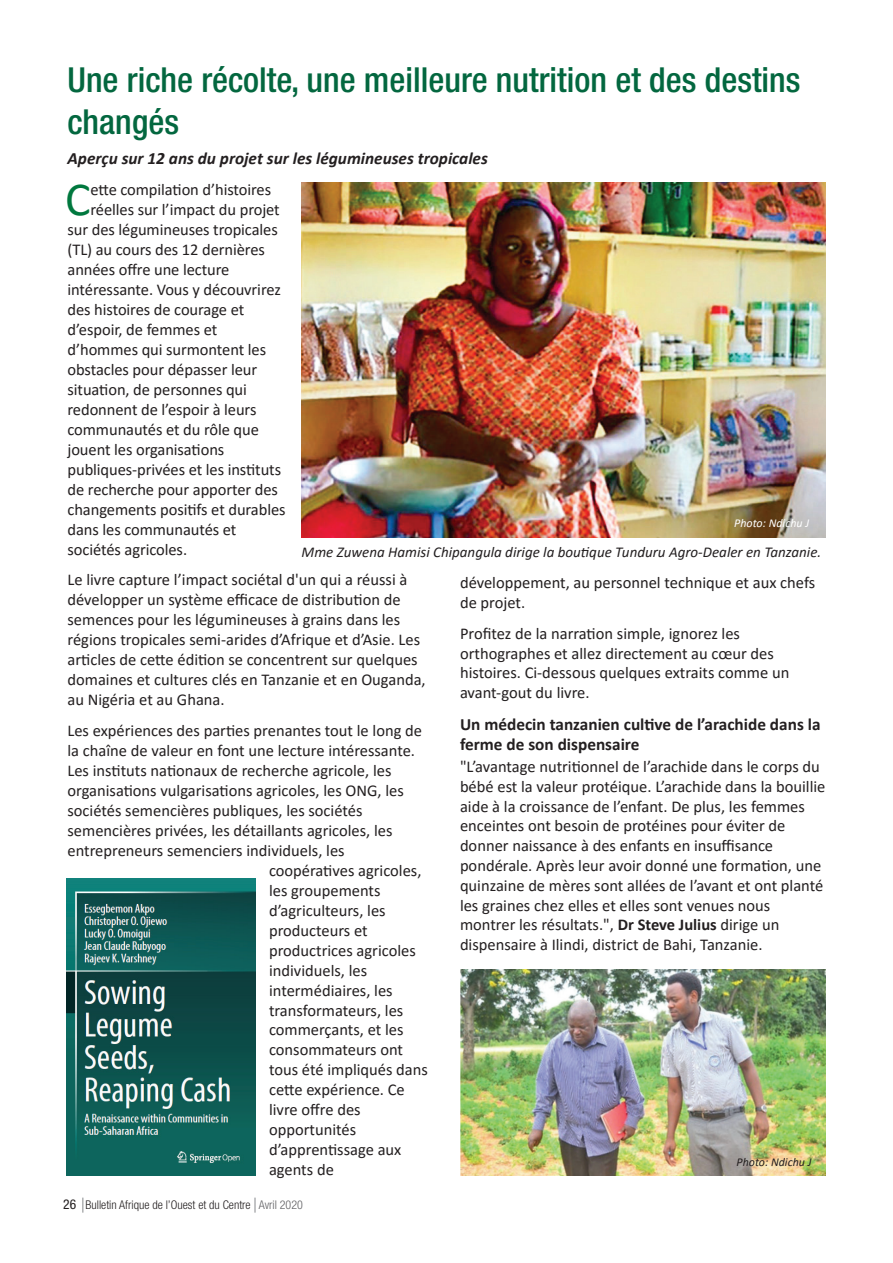
<style>
.page{position:relative;width:893px;height:1263px;background:#fff}
.page>*{position:absolute;margin:0;border:0;box-sizing:border-box;transform-origin:0 0}
.t1{font:47.7px "Calibri";color:#00783e}
.t2{font:500 condensed 34.5px/41.4px "Helvetica Neue LT Std";color:#03673f}
.t3{font:700 17.25px/20.7px "Calibri";color:#231f20}
.t4{font:italic 700 17.25px "Calibri";color:#231f20}
.t5{font:16.5px/19.8px "Calibri";color:#231f20}
.t6{font:italic 15px "Calibri";color:#231f20}
.t7{font:300 condensed 12px "Helvetica Neue LT Std";color:#231f20}
.t8{font:italic 12px "Calibri";color:#fff}
.t9{font:italic 12px "Calibri";color:#231f20}
.s1{font-weight:700}
.s2{font-weight:400;font-size:13.5px}
.s3{color:#5f5f62}
</style>
<div class="page">
<svg style="left:82px;top:1197px;width:1px;height:15px"></svg>
<svg style="left:255px;top:1197px;width:1px;height:15px"></svg>
<img style="left:302px;top:182px;width:524px;height:355px">
<img style="left:66px;top:878px;width:189px;height:297px">
<img style="left:460px;top:969px;width:366px;height:206px">
<h2 class="t2" style="left:68px;top:59px;width:735px">Une riche récolte, une meilleure nutrition et des destins changés</h2>
<p class="t4" style="left:68px;top:147px;width:422px">Aperçu sur 12 ans du projet sur les légumineuses tropicales</p>
<h1 class="t1" style="left:65px;top:166px;width:27px">C</h1>
<p class="t5" style="left:90px;top:180px;width:182px">ette compilation d’histoires</p>
<p class="t5" style="left:90px;top:199px;width:191px">réelles sur l’impact du projet</p>
<p class="t5" style="left:68px;top:219px;width:212px">sur des légumineuses tropicales</p>
<p class="t5" style="left:68px;top:239px;width:199px">(TL) au cours des 12 dernières</p>
<p class="t5" style="left:68px;top:259px;width:163px">années offre une lecture</p>
<p class="t5" style="left:68px;top:279px;width:215px">intéressante. Vous y découvrirez</p>
<p class="t5" style="left:68px;top:299px;width:178px">des histoires de courage et</p>
<p class="t5" style="left:68px;top:319px;width:151px">d’espoir, de femmes et</p>
<p class="t5" style="left:68px;top:339px;width:200px">d’hommes qui surmontent les</p>
<p class="t5" style="left:68px;top:359px;width:191px">obstacles pour dépasser leur</p>
<p class="t5" style="left:68px;top:379px;width:181px">situation, de personnes qui</p>
<p class="t5" style="left:68px;top:399px;width:190px">redonnent de l’espoir à leurs</p>
<p class="t5" style="left:68px;top:419px;width:193px">communautés et du rôle que</p>
<p class="t5" style="left:68px;top:439px;width:158px">jouent les organisations</p>
<p class="t5" style="left:68px;top:459px;width:215px">publiques-privées et les instituts</p>
<p class="t5" style="left:68px;top:479px;width:212px">de recherche pour apporter des</p>
<p class="t5" style="left:68px;top:499px;width:220px">changements positifs et durables</p>
<p class="t5" style="left:68px;top:519px;width:170px">dans les communautés et</p>
<p class="t5" style="left:68px;top:539px;width:121px">sociétés agricoles.</p>
<p class="t5" style="left:68px;top:569px;width:360px">Le livre capture l’impact sociétal d'un qui a réussi à développer un système efficace de distribution de semences pour les légumineuses à grains dans les régions tropicales semi-arides d’Afrique et d’Asie. Les articles de cette édition se concentrent sur quelques domaines et cultures clés en Tanzanie et en Ouganda, au Nigéria et au Ghana.</p>
<p class="t5" style="left:68px;top:720px;width:356px">Les expériences des parties prenantes tout le long de</p>
<p class="t5" style="left:68px;top:740px;width:349px">la chaîne de valeur en font une lecture intéressante.</p>
<p class="t5" style="left:68px;top:760px;width:325px">Les instituts nationaux de recherche agricole, les</p>
<p class="t5" style="left:68px;top:780px;width:338px">organisations vulgarisations agricoles, les ONG, les</p>
<p class="t5" style="left:68px;top:800px;width:297px">sociétés semencières publiques, les sociétés</p>
<p class="t5" style="left:68px;top:820px;width:327px">semencières privées, les détaillants agricoles, les</p>
<p class="t5" style="left:68px;top:840px;width:279px">entrepreneurs semenciers individuels, les</p>
<p class="t5" style="left:269px;top:860px;width:154px">coopératives agricoles,</p>
<p class="t5" style="left:269px;top:880px;width:113px">les groupements</p>
<p class="t5" style="left:269px;top:900px;width:118px">d’agriculteurs, les</p>
<p class="t5" style="left:269px;top:920px;width:100px">producteurs et</p>
<p class="t5" style="left:269px;top:940px;width:148px">productrices agricoles</p>
<p class="t5" style="left:269px;top:960px;width:100px">individuels, les</p>
<p class="t5" style="left:269px;top:980px;width:125px">intermédiaires, les</p>
<p class="t5" style="left:269px;top:1000px;width:136px">transformateurs, les</p>
<p class="t5" style="left:269px;top:1020px;width:136px">commerçants, et les</p>
<p class="t5" style="left:269px;top:1039px;width:136px">consommateurs ont</p>
<p class="t5" style="left:269px;top:1059px;width:160px">tous été impliqués dans</p>
<p class="t5" style="left:269px;top:1079px;width:137px">cette expérience. Ce</p>
<p class="t5" style="left:269px;top:1099px;width:93px">livre offre des</p>
<p class="t5" style="left:269px;top:1119px;width:89px">opportunités</p>
<p class="t5" style="left:269px;top:1139px;width:134px">d’apprentissage aux</p>
<p class="t5" style="left:269px;top:1159px;width:66px">agents de</p>
<p class="t8" style="left:734px;top:514px;width:77px">Photo: Ndichu J</p>
<p class="t6" style="left:302px;top:542px;width:521px">Mme Zuwena Hamisi Chipangula dirige la boutique Tunduru Agro-Dealer en Tanzanie.</p>
<p class="t5" style="left:460px;top:573px;width:357px">développement, au personnel technique et aux chefs de projet.</p>
<p class="t5" style="left:460px;top:623px;width:331px">Profitez de la narration simple, ignorez les orthographes et allez directement au cœur des histoires. Ci-dessous quelques extraits comme un avant-gout du livre.</p>
<p class="t3" style="left:460px;top:713px;width:362px">Un médecin tanzanien cultive de l’arachide dans la ferme de son dispensaire</p>
<p class="t5" style="left:460px;top:756px;width:367px">"L’avantage nutritionnel de l’arachide dans le corps du bébé est la valeur protéique. L’arachide dans la bouillie aide à la croissance de l’enfant. De plus, les femmes enceintes ont besoin de protéines pour éviter de donner naissance à des enfants en insuffisance pondérale. Après leur avoir donné une formation, une quinzaine de mères sont allées de l’avant et ont planté les graines chez elles et elles sont venues nous montrer les résultats.", <span class="s1">Dr Steve Julius</span> dirige un dispensaire à Ilindi, district de Bahi, Tanzanie.</p>
<p class="t9" style="left:736px;top:1153px;width:77px">Photo: Ndichu J</p>
<p class="t7" style="left:63px;top:1198px;width:241px"><span class="s2">26</span> Bulletin Afrique de l’Ouest et du Centre <span class="s3">Avril 2020</span></p>
</div>
